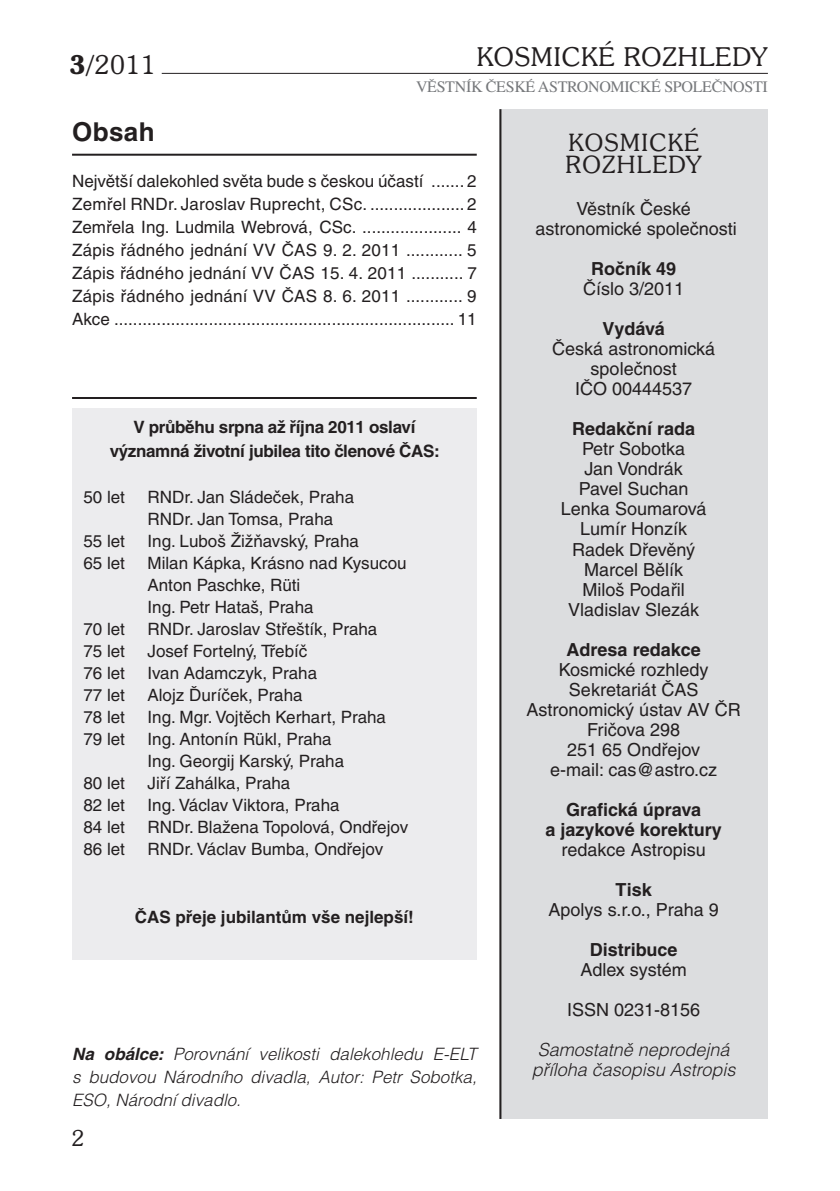
<style>
.page{position:relative;width:840px;height:1191px;background:#fff}
.page>*{position:absolute;margin:0;border:0;box-sizing:border-box;transform-origin:0 0}
.t1{font:300 26px "Souvenir IT Cby BTCE";letter-spacing:.04em;color:#231f20}
.t2{font:700 26px "Helvetica CE";letter-spacing:.015em;color:#231f20}
.t3{font:300 24px/22px "Souvenir IT Cby BTCE";letter-spacing:.06em;color:#231f20}
.t4{font:300 22px "Souvenir IT Cby BTCE";color:#231f20}
.t5{font:18px/20px "Helvetica CE";color:#231f20;text-align:center}
.t6{font:700 18px/20px "Helvetica CE";color:#231f20;text-align:center}
.t7{font:italic 300 18px/20px "Helvetica CE";color:#231f20;text-align:center}
.t8{font:17px/23px "Helvetica CE";color:#231f20}
.t9{font:italic 300 17px/23px "Helvetica CE";color:#231f20;text-align:justify}
.t10{font:700 17px/24px "Helvetica CE";letter-spacing:-.02em;color:#231f20;text-align:center}
.t11{font:700 17px "Helvetica CE";color:#231f20}
.t12{font:16px "Times CE";letter-spacing:-.02em;color:#76787b}
.s1{font-weight:600}
.s2{font-weight:700}
</style>
<div class="page">
<hr style="left:162px;top:73px;width:605px;height:1px;background:#231f20">
<div style="left:499px;top:109px;width:268px;height:1010px;background:#dcdddf"></div>
<hr style="left:499px;top:109px;width:2px;height:1010px;background:#231f20">
<hr style="left:72px;top:154px;width:404px;height:2px;background:#231f20">
<div style="left:72px;top:408px;width:404px;height:552px;background:#ececee"></div>
<hr style="left:72px;top:397px;width:404px;height:2px;background:#231f20">
<h1 class="t1" style="left:69px;top:48px;width:87px"><span class="s1">3/</span>2011</h1>
<h1 class="t1" style="left:476px;top:39px;width:292px">KOSMICKÉ ROZHLEDY</h1>
<p class="t12" style="left:416px;top:78px;width:353px">VĚSTNÍK ČESKÉ ASTRONOMICKÉ SPOLEČNOSTI</p>
<h1 class="t2" style="left:72px;top:116px;width:84px">Obsah</h1>
<p class="t8" style="left:72px;top:169px;width:406px;text-align:justify">Největší dalekohled světa bude s českou účastí ....... 2<br>Zemřel RNDr. Jaroslav Ruprecht, CSc. .................... 2<br>Zemřela Ing. Ludmila Webrová, CSc. ..................... 4<br>Zápis řádného jednání VV ČAS 9. 2. 2011 ............ 5<br>Zápis řádného jednání VV ČAS 15. 4. 2011 ........... 7<br>Zápis řádného jednání VV ČAS 8. 6. 2011 ............ 9<br>Akce ........................................................................ 11</p>
<p class="t10" style="left:110px;top:414px;width:331px">V průběhu srpna až října 2011 oslaví významná životní jubilea tito členové ČAS:</p>
<p class="t8" style="left:83px;top:485px;width:43px">50 let</p>
<p class="t8" style="left:147px;top:486px;width:208px;line-height:22px">RNDr. Jan Sládeček, Praha<br>RNDr. Jan Tomsa, Praha</p>
<p class="t8" style="left:83px;top:529px;width:43px">55 let</p>
<p class="t8" style="left:147px;top:529px;width:213px">Ing. Luboš Žižňavský, Praha</p>
<p class="t8" style="left:83px;top:551px;width:43px">65 let</p>
<p class="t8" style="left:147px;top:552px;width:260px;line-height:22px">Milan Kápka, Krásno nad Kysucou<br>Anton Paschke, Rüti<br>Ing. Petr Hataš, Praha</p>
<p class="t8" style="left:83px;top:617px;width:43px">70 let</p>
<p class="t8" style="left:147px;top:617px;width:231px">RNDr. Jaroslav Střeštík, Praha</p>
<p class="t8" style="left:83px;top:639px;width:43px">75 let</p>
<p class="t8" style="left:147px;top:639px;width:161px">Josef Fortelný, Třebíč</p>
<p class="t8" style="left:83px;top:661px;width:43px">76 let</p>
<p class="t8" style="left:147px;top:661px;width:171px">Ivan Adamczyk, Praha</p>
<p class="t8" style="left:83px;top:683px;width:43px">77 let</p>
<p class="t8" style="left:147px;top:683px;width:157px">Alojz Ďuríček, Praha</p>
<p class="t8" style="left:83px;top:705px;width:43px">78 let</p>
<p class="t8" style="left:147px;top:705px;width:240px">Ing. Mgr. Vojtěch Kerhart, Praha</p>
<p class="t8" style="left:83px;top:727px;width:43px">79 let</p>
<p class="t8" style="left:147px;top:728px;width:198px;line-height:22px">Ing. Antonín Rükl, Praha<br>Ing. Georgij Karský, Praha</p>
<p class="t8" style="left:83px;top:771px;width:43px">80 let</p>
<p class="t8" style="left:147px;top:771px;width:144px">Jiří Zahálka, Praha</p>
<p class="t8" style="left:83px;top:793px;width:43px">82 let</p>
<p class="t8" style="left:147px;top:793px;width:193px">Ing. Václav Viktora, Praha</p>
<p class="t8" style="left:83px;top:815px;width:43px">84 let</p>
<p class="t8" style="left:147px;top:815px;width:262px">RNDr. Blažena Topolová, Ondřejov</p>
<p class="t8" style="left:83px;top:837px;width:43px">86 let</p>
<p class="t8" style="left:147px;top:837px;width:237px">RNDr. Václav Bumba, Ondřejov</p>
<p class="t11" style="left:135px;top:906px;width:280px">ČAS přeje jubilantům vše nejlepší!</p>
<p class="t9" style="left:72px;top:1042px;width:406px"><span class="s2">Na obálce:</span> Porovnání velikosti dalekohledu E-ELT s budovou Národního divadla, Autor: Petr Sobotka, ESO, Národní divadlo.</p>
<p class="t4" style="left:72px;top:1124px;width:14px">2</p>
<h2 class="t3" style="left:565px;top:131px;width:138px">KOSMICKÉ<br>ROZHLEDY</h2>
<p class="t5" style="left:535px;top:199px;width:203px">Věstník České astronomické společnosti</p>
<p class="t6" style="left:590px;top:259px;width:87px">Ročník 49</p>
<p class="t5" style="left:582px;top:279px;width:103px">Číslo 3/2011</p>
<p class="t6" style="left:602px;top:319px;width:64px">Vydává</p>
<p class="t5" style="left:552px;top:339px;width:164px">Česká astronomická společnost<br>IČO 00444537</p>
<p class="t6" style="left:571px;top:419px;width:125px">Redakční rada</p>
<p class="t5" style="left:560px;top:439px;width:147px">Petr Sobotka<br>Jan Vondrák<br>Pavel Suchan<br>Lenka Soumarová<br>Lumír Honzík<br>Radek Dřevěný<br>Marcel Bělík<br>Miloš Podařil<br>Vladislav Slezák</p>
<p class="t6" style="left:566px;top:639px;width:136px">Adresa redakce</p>
<p class="t5" style="left:526px;top:659px;width:216px">Kosmické rozhledy<br>Sekretariát ČAS<br>Astronomický ústav AV ČR<br>Fričova 298<br>251 65 Ondřejov<br>e-mail: cas@astro.cz</p>
<p class="t6" style="left:545px;top:799px;width:178px">Grafická úprava<br>a jazykové korektury</p>
<p class="t5" style="left:561px;top:839px;width:146px">redakce Astropisu</p>
<p class="t6" style="left:615px;top:879px;width:38px">Tisk</p>
<p class="t5" style="left:548px;top:899px;width:172px">Apolys s.r.o., Praha 9</p>
<p class="t6" style="left:589px;top:939px;width:89px">Distribuce</p>
<p class="t5" style="left:580px;top:959px;width:108px">Adlex systém</p>
<p class="t5" style="left:566px;top:999px;width:135px">ISSN 0231-8156</p>
<p class="t7" style="left:531px;top:1039px;width:205px">Samostatně neprodejná příloha časopisu Astropis</p>
</div>
